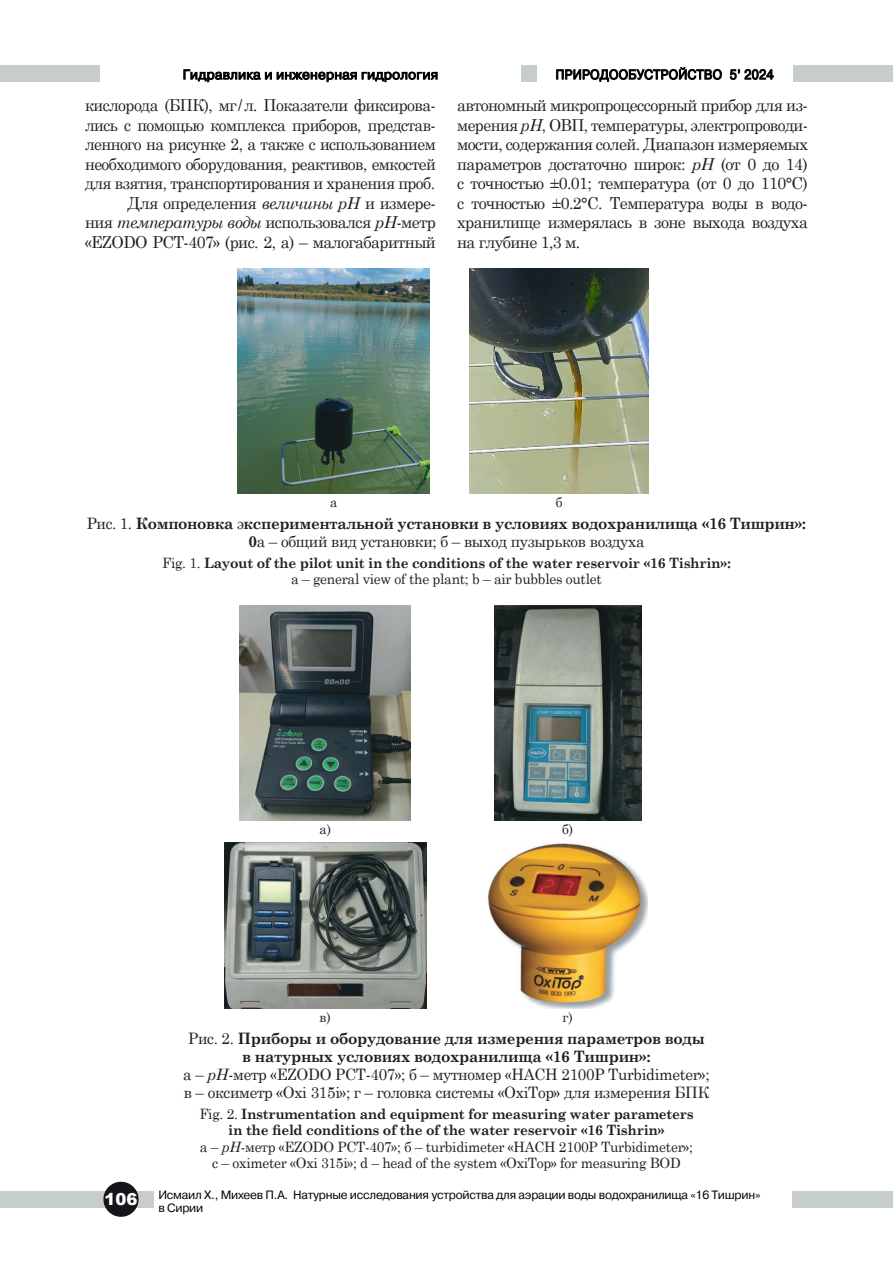
<style>
.page{position:relative;width:893px;height:1263px;background:#fff}
.page>*{position:absolute;margin:0;border:0;box-sizing:border-box;transform-origin:0 0}
.t1{font:16.5px/19.5px "Century Schoolbook";letter-spacing:-.035em;color:#231f20;text-align:right;scale:.95 1}
.t2{font:16.5px/19.5px "Century Schoolbook";letter-spacing:-.035em;color:#231f20;text-align:justify}
.t3{font:900 16.5px "Arial";color:#fff}
.t4{font:15.75px/18px "Century Schoolbook";letter-spacing:-.02em;color:#231f20;text-align:center}
.t5{font:700 15.75px/18px "Century Schoolbook";letter-spacing:-.025em;color:#231f20;text-align:center}
.t6{font:14.25px/16.5px "Century Schoolbook";letter-spacing:-.02em;color:#231f20;text-align:center}
.t7{font:700 14.25px/16.5px "Century Schoolbook";letter-spacing:-.02em;color:#231f20;text-align:center}
.t8{font:13.5px "Pragmatica C";letter-spacing:.02em;color:#000}
.t9{font:13.5px "Pragmatica C";letter-spacing:.02em;color:#000;scale:.91 1}
.t10{font:13.5px "Century Schoolbook";color:#231f20}
.t11{font:12px/12.8px "Pragmatica C";letter-spacing:-.02em;color:#000}
.s1{font-style:italic}
.s2{font-weight:400}
.s3{font-weight:700}
</style>
<div class="page">
<div style="left:0;top:65px;width:893px;height:16px;background:#c7cccd"></div>
<div style="left:537px;top:65px;width:255px;height:16px;background:#fff"></div>
<svg style="left:556px;top:67px;width:166px;height:15px"></svg>
<svg style="left:730px;top:69px;width:44px;height:11px"></svg>
<div style="left:0;top:1192px;width:893px;height:16px;background:#c7cccd"></div>
<svg style="left:103px;top:1181px;width:36px;height:36px"></svg>
<div style="left:100px;top:65px;width:421px;height:16px;background:#fff"></div>
<svg style="left:183px;top:69px;width:255px;height:13px"></svg>
<div style="left:154px;top:1182px;width:637px;height:36px;background:#fff"></div>
<img style="left:238px;top:269px;width:192px;height:224px">
<img style="left:470px;top:269px;width:179px;height:224px">
<img style="left:240px;top:605px;width:171px;height:215px">
<img style="left:224px;top:842px;width:202px;height:166px">
<img style="left:494px;top:605px;width:147px;height:215px">
<img style="left:488px;top:843px;width:159px;height:165px">
<p class="t8" style="left:183px;top:67px;width:257px">Гидравлика и инженерная гидрология</p>
<p class="t9" style="left:556px;top:67px;width:241px">ПРИРОДООБУСТРОЙСТВО 5’ 2024</p>
<p class="t1" style="left:85px;top:94px;width:371px">кислорода (БПК), мг/л. Показатели фиксирова&shy;лись с помощью комплекса приборов, представ&shy;ленного на рисунке 2, а также с использованием необходимого оборудования, реактивов, емкостей для взятия, транспортирования и хранения проб.<br>Для определения <span class="s1">величины pH</span> и измере-<br>ния <span class="s1">температуры воды</span> использовался <span class="s1">рH</span>-метр «EZODO PCT-407» (рис. 2, а) – малогабаритный</p>
<p class="t2" style="left:457px;top:94px;width:352px">автономный микропроцессорный прибор для из&shy;мерения <span class="s1">рН</span>, ОВП, температуры, электропроводи&shy;мости, содержания солей. Диапазон измеряемых параметров достаточно широк: <span class="s1">рН</span> (от 0 до 14) с точностью ±0.01; температура (от 0 до 110°C) с точностью ±0.2°C. Температура воды в водо&shy;хранилище измерялась в зоне выхода воздуха на глубине 1,3 м.</p>
<p class="t10" style="left:330px;top:490px;width:9px">а</p>
<p class="t10" style="left:556px;top:490px;width:8px">б</p>
<p class="t5" style="left:87px;top:513px;width:721px"><span class="s2">Рис. 1.</span> Компоновка <span class="s2">э</span>кспериментальной установки в условиях водохранилища «16 Тишрин»:<br>0<span class="s2">а – общий вид установки; б – выход пузырьков воздуха</span></p>
<p class="t7" style="left:162px;top:554px;width:570px"><span class="s2">Fig. 1.</span> Layout of the pilot unit in the conditions of the water reservoir «16 Tishrin»: <span class="s2">a – general view of the plant; b – air bubbles outlet</span></p>
<p class="t10" style="left:319px;top:817px;width:13px">а)</p>
<p class="t10" style="left:562px;top:817px;width:13px">б)</p>
<p class="t3" style="left:105px;top:1187px;width:35px">106</p>
<p class="t10" style="left:562px;top:1005px;width:12px">г)</p>
<p class="t4" style="left:183px;top:1028px;width:528px">Рис. 2. <span class="s3">Приборы и оборудование для измерения параметров воды в натурных условиях водохранилища «16 Тишрин»:<br></span>а – <span class="s1">рH</span>-метр «EZODO PCT-407»; б – мутномер «HACH 2100P Turbidimeter»; в – оксиметр «Oxi 315i»; г – головка системы «OxiTop» для измерения БПК</p>
<p class="t6" style="left:199px;top:1104px;width:496px">Fig. 2. <span class="s3">Instrumentation and equipment for measuring water parameters in the field conditions of the of the water reservoir «16 Tishrin»<br></span>а – <span class="s1">рH</span>-метр «EZODO PCT-407»; б – turbidimeter «HACH 2100P Turbidimeter»; c – oximeter «Oxi 315i»; d – head of the system «OxiTop» for measuring BOD</p>
<p class="t10" style="left:320px;top:1005px;width:13px">в)</p>
<p class="t11" style="left:158px;top:1188px;width:604px">Исмаил Х., Михеев П.А. Натурные исследования устройства для аэрации воды водохранилища «16 Тишрин» в Сирии</p>
</div>
